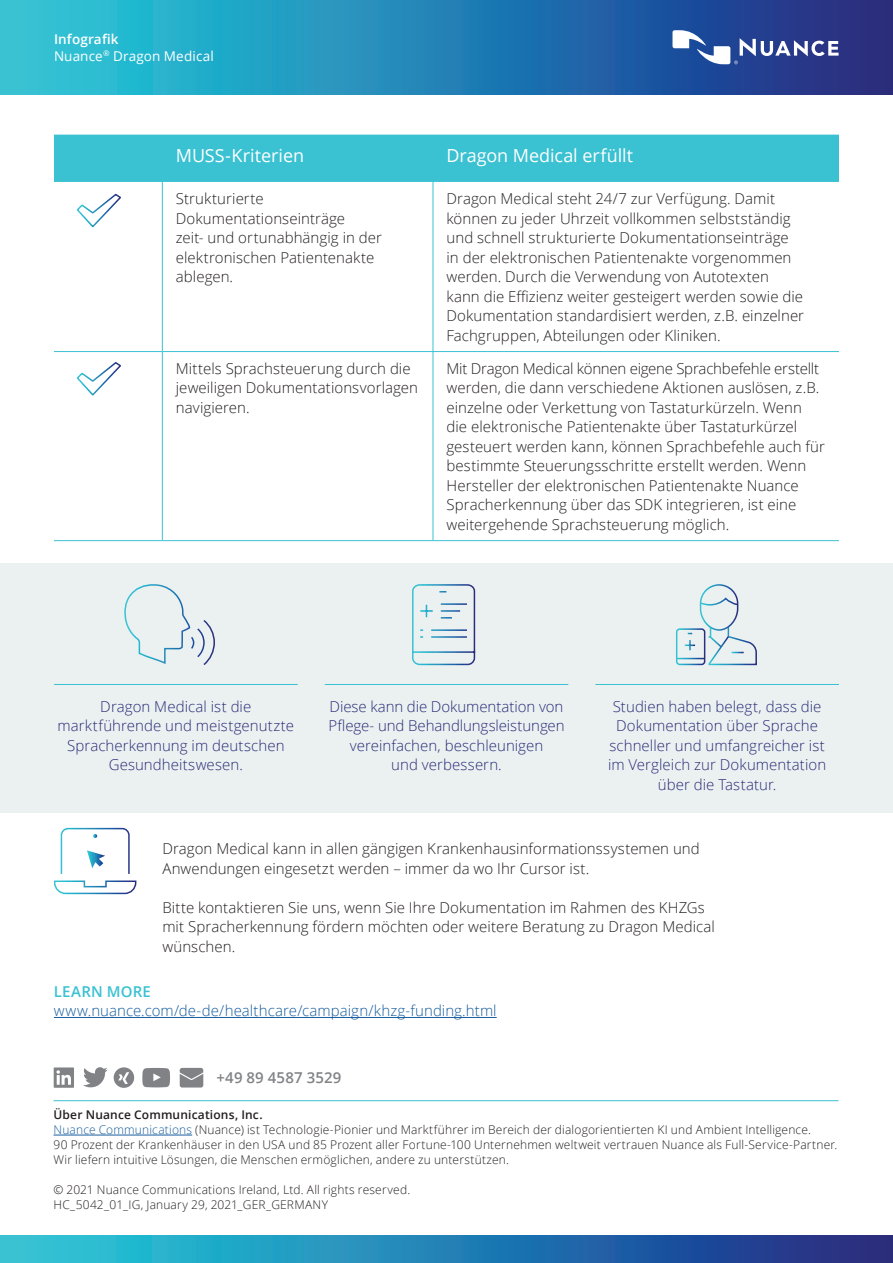
<style>
.page{position:relative;width:893px;height:1263px;background:#fff}
.page>*{position:absolute;margin:0;border:0;box-sizing:border-box;transform-origin:0 0}
.t1{font:18px "Open Sans";letter-spacing:-.005em;color:#fff}
.t2{font:300 15px/19.5px "Open Sans";letter-spacing:.005em;color:#231f20}
.t3{font:300 15px/19.5px "Open Sans";letter-spacing:.005em;color:#2b2a76;text-align:center}
.t4{font:300 15px "Open Sans";letter-spacing:.005em;color:#175d9e}
.t5{font:600 15px "Open Sans";letter-spacing:.015em;color:#808285}
.t6{font:600 15px "Open Sans";letter-spacing:.015em;color:#3ac1d2}
.t7{font:13.5px/16.5px "Open Sans";letter-spacing:.01em;color:#fff}
.t8{font:300 12px/15px "Open Sans";letter-spacing:.015em;color:#231f20}
.s1{font-weight:600}
.s2{color:#175d9e}
</style>
<div class="page">
<svg style="left:0;top:1236px;width:893px;height:27px;background:#247db1"></svg>
<svg style="left:0;top:0;width:893px;height:94px;background:#2481b3"></svg>
<svg style="left:672px;top:30px;width:167px;height:34px"></svg>
<div style="left:0;top:563px;width:893px;height:250px;background:#ebf1f1"></div>
<hr style="left:54px;top:1017px;width:443px;height:1px;background:#175d9e">
<div style="left:54px;top:135px;width:785px;height:47px;background:#3ac1d2"></div>
<hr style="left:162px;top:182px;width:1px;height:169px;background:#3ac1d2">
<hr style="left:162px;top:352px;width:1px;height:188px;background:#3ac1d2">
<hr style="left:433px;top:182px;width:1px;height:169px;background:#3ac1d2">
<hr style="left:433px;top:352px;width:1px;height:188px;background:#3ac1d2">
<hr style="left:54px;top:351px;width:108px;height:1px;background:#3ac1d2">
<hr style="left:54px;top:540px;width:108px;height:1px;background:#3ac1d2">
<hr style="left:162px;top:351px;width:271px;height:1px;background:#3ac1d2">
<hr style="left:162px;top:540px;width:271px;height:1px;background:#3ac1d2">
<hr style="left:433px;top:351px;width:406px;height:1px;background:#3ac1d2">
<hr style="left:433px;top:540px;width:406px;height:1px;background:#3ac1d2">
<hr style="left:54px;top:1100px;width:784px;height:1px;background:#3ac1d2">
<hr style="left:54px;top:1135px;width:138px;height:1px;background:#175d9e">
<svg style="left:114px;top:1067px;width:20px;height:21px"></svg>
<svg style="left:54px;top:1067px;width:20px;height:21px"></svg>
<svg style="left:83px;top:1067px;width:25px;height:20px"></svg>
<svg style="left:142px;top:1068px;width:28px;height:19px"></svg>
<svg style="left:180px;top:1068px;width:23px;height:19px"></svg>
<hr style="left:54px;top:684px;width:244px;height:1px;background:#3ac1d2">
<hr style="left:325px;top:684px;width:243px;height:1px;background:#3ac1d2">
<hr style="left:595px;top:684px;width:244px;height:1px;background:#3ac1d2">
<svg style="left:124px;top:584px;width:91px;height:81px"></svg>
<svg style="left:412px;top:584px;width:64px;height:82px"></svg>
<svg style="left:676px;top:584px;width:81px;height:82px"></svg>
<svg style="left:76px;top:193px;width:45px;height:35px"></svg>
<svg style="left:76px;top:362px;width:45px;height:34px"></svg>
<svg style="left:53px;top:827px;width:84px;height:68px"></svg>
<p class="t7" style="left:54px;top:31px;width:161px"><span class="s1">Infografik<br></span>Nuance<sup>®</sup> Dragon Medical</p>
<p class="t1" style="left:176px;top:143px;width:130px">MUSS-Kriterien</p>
<p class="t1" style="left:446px;top:143px;width:188px">Dragon Medical erfüllt</p>
<p class="t2" style="left:176px;top:189px;width:208px">Strukturierte<br>Dokumentationseinträge<br>zeit- und ortunabhängig in der elektronischen Patientenakte ablegen.</p>
<p class="t2" style="left:446px;top:189px;width:359px">Dragon Medical steht 24/7 zur Verfügung. Damit können zu jeder Uhrzeit vollkommen selbstständig und schnell strukturierte Dokumentationseinträge in der elektronischen Patientenakte vorgenommen werden. Durch die Verwendung von Autotexten kann die Effizienz weiter gesteigert werden sowie die Dokumentation standardisiert werden, z.B. einzelner Fachgruppen, Abteilungen oder Kliniken.</p>
<p class="t2" style="left:176px;top:358px;width:244px">Mittels Sprachsteuerung durch die jeweiligen Dokumentationsvorlagen navigieren.</p>
<p class="t2" style="left:446px;top:358px;width:380px">Mit Dragon Medical können eigene Sprachbefehle erstellt werden, die dann verschiedene Aktionen auslösen, z.B. einzelne oder Verkettung von Tastaturkürzeln. Wenn die elektronische Patientenakte über Tastaturkürzel gesteuert werden kann, können Sprachbefehle auch für bestimmte Steuerungsschritte erstellt werden. Wenn Hersteller der elektronischen Patientenakte Nuance Spracherkennung über das SDK integrieren, ist eine weitergehende Sprachsteuerung möglich.</p>
<p class="t3" style="left:58px;top:696px;width:238px">Dragon Medical ist die marktführende und meistgenutzte<br>Spracherkennung im deutschen<br>Gesundheitswesen.</p>
<p class="t3" style="left:328px;top:696px;width:238px">Diese kann die Dokumentation von<br>Pflege- und Behandlungsleistungen vereinfachen, beschleunigen<br>und verbessern.</p>
<p class="t3" style="left:608px;top:696px;width:220px">Studien haben belegt, dass die<br>Dokumentation über Sprache schneller und umfangreicher ist im Vergleich zur Dokumentation über die Tastatur.</p>
<p class="t2" style="left:162px;top:839px;width:539px">Dragon Medical kann in allen gängigen Krankenhausinformationssystemen und<br>Anwendungen eingesetzt werden – immer da wo Ihr Cursor ist.</p>
<p class="t2" style="left:162px;top:897px;width:554px">Bitte kontaktieren Sie uns, wenn Sie Ihre Dokumentation im Rahmen des KHZGs mit Spracherkennung fördern möchten oder weitere Beratung zu Dragon Medical wünschen.</p>
<p class="t6" style="left:54px;top:981px;width:98px">LEARN MORE</p>
<p class="t4" style="left:54px;top:1000px;width:444px">www.nuance.com/de-de/healthcare/campaign/khzg-funding.html</p>
<p class="t5" style="left:216px;top:1067px;width:127px">+49 89 4587 3529</p>
<p class="t8" style="left:54px;top:1107px;width:785px"><span class="s1">Über Nuance Communications, Inc.<br></span><span class="s2">Nuance Communications</span> (Nuance) ist Technologie-Pionier und Marktführer im Bereich der dialogorientierten KI und Ambient Intelligence.<br>90 Prozent der Krankenhäuser in den USA und 85 Prozent aller Fortune-100 Unternehmen weltweit vertrauen Nuance als Full-Service-Partner.<br>Wir liefern intuitive Lösungen, die Menschen ermöglichen, andere zu unterstützen.</p>
<p class="t8" style="left:54px;top:1182px;width:358px">© 2021 Nuance Communications Ireland, Ltd. All rights reserved.<br>HC_5042_01_IG, January 29, 2021_GER_GERMANY</p>
</div>
